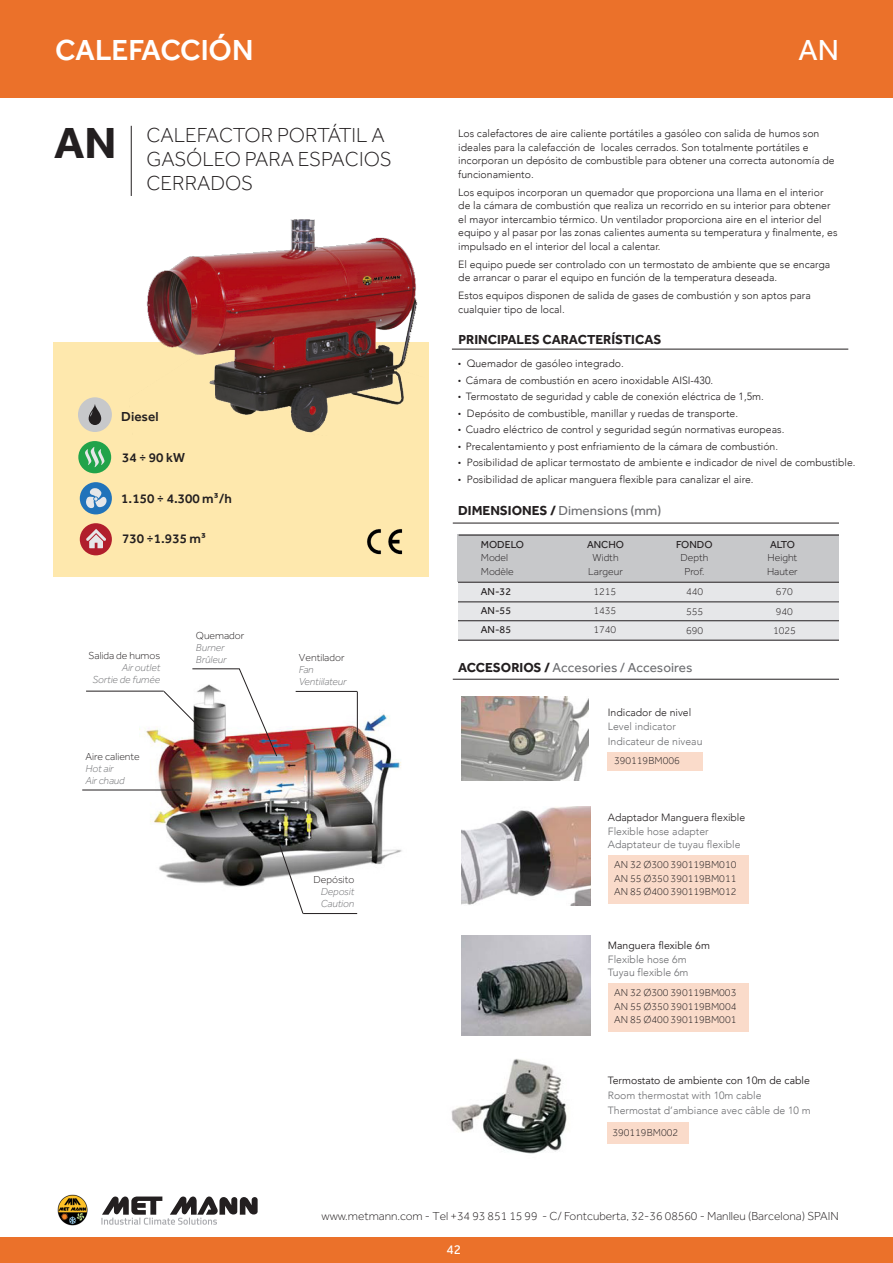
<style>
.page{position:relative;width:893px;height:1263px;background:#fff}
.page>*{position:absolute;margin:0;border:0;box-sizing:border-box;transform-origin:0 0}
.t1{font:700 45px "Effra";color:#231f20}
.t2{font:500 30px "Effra";color:#fff}
.t3{font:30px "Effra";color:#fff}
.t4{font:300 21px/24px "Effra";color:#231f20}
.t5{font:13.5px "Effra";color:#6c6d70}
.t6{font:500 13.5px "Effra";color:#231f20}
.t7{font:700 13.5px "Effra";color:#231f20}
.t8{font:13.5px "Effra";color:#fff}
.t9{font:300 12px "Effra";color:#231f20}
.t10{font:300 10.5px/13.5px "Avenir";color:#231f20}
.t11{font:300 10.5px "Effra";color:#231f20}
.t12{font:300 10.5px "Avenir";color:#6c6d70}
.t13{font:italic 300 10.5px/12px "Effra";color:#6c6d70}
.t14{font:10.5px "Avenir";color:#231f20}
.t15{font:10.5px "Effra";color:#231f20}
.s1{font-family:"Effra"}
.s2{font-weight:700;color:#231f20}
</style>
<div class="page">
<div style="left:0;top:1238px;width:893px;height:25px;background:#eb712a"></div>
<div style="left:0;top:0;width:893px;height:98px;background:#eb712a"></div>
<img style="left:57px;top:1194px;width:31px;height:32px">
<svg style="left:101px;top:1196px;width:157px;height:29px"></svg>
<div style="left:608px;top:983px;width:140px;height:49px;background:#fadbca"></div>
<div style="left:608px;top:752px;width:95px;height:18px;background:#fadbca"></div>
<div style="left:53px;top:342px;width:375px;height:234px;background:#fee8ad"></div>
<hr style="left:131px;top:126px;width:1px;height:70px;background:#231f20">
<img style="left:146px;top:220px;width:272px;height:213px">
<img style="left:451px;top:1059px;width:116px;height:95px">
<img style="left:462px;top:696px;width:126px;height:85px">
<img style="left:461px;top:935px;width:130px;height:100px">
<img style="left:462px;top:806px;width:129px;height:100px">
<hr style="left:452px;top:349px;width:396px;height:1px;background:#231f20">
<div style="left:80px;top:482px;width:32px;height:32px;background:#2173ba;border-radius:50%"></div>
<svg style="left:86px;top:488px;width:21px;height:21px"></svg>
<div style="left:78px;top:441px;width:33px;height:32px;background:#21a34a;border-radius:50%"></div>
<svg style="left:85px;top:447px;width:20px;height:20px"></svg>
<div style="left:78px;top:397px;width:34px;height:35px;background:#c7c8ca;border-radius:50%"></div>
<svg style="left:89px;top:404px;width:12px;height:21px"></svg>
<div style="left:80px;top:523px;width:32px;height:32px;background:#b11e2c;border-radius:50%"></div>
<svg style="left:86px;top:529px;width:20px;height:19px"></svg>
<img style="left:139px;top:690px;width:263px;height:197px">
<hr style="left:82px;top:790px;width:98px;height:1px;background:#231f20">
<svg style="left:277px;top:837px;width:26px;height:77px"></svg>
<hr style="left:303px;top:913px;width:54px;height:1px;background:#231f20">
<hr style="left:357px;top:691px;width:1px;height:48px;background:#231f20">
<hr style="left:296px;top:691px;width:61px;height:1px;background:#231f20">
<img style="left:163px;top:668px;width:114px;height:89px">
<hr style="left:86px;top:691px;width:78px;height:1px;background:#231f20">
<div style="left:458px;top:535px;width:381px;height:47px;background:#c7c8ca"></div>
<div style="left:458px;top:582px;width:381px;height:58px;background:#e6e7e9"></div>
<hr style="left:458px;top:582px;width:381px;height:1px;background:#231f20">
<hr style="left:458px;top:602px;width:381px;height:1px;background:#231f20">
<hr style="left:458px;top:640px;width:381px;height:1px;background:#231f20">
<hr style="left:458px;top:620px;width:381px;height:1px;background:#231f20">
<hr style="left:459px;top:535px;width:380px;height:1px;background:#231f20">
<hr style="left:453px;top:523px;width:386px;height:1px;background:#231f20">
<hr style="left:453px;top:679px;width:386px;height:1px;background:#231f20">
<img style="left:367px;top:529px;width:36px;height:26px">
<div style="left:608px;top:855px;width:140px;height:49px;background:#fadbca"></div>
<div style="left:608px;top:1123px;width:81px;height:21px;background:#fadbca"></div>
<p class="t2" style="left:55px;top:32px;width:200px">CALEFACCIÓN</p>
<p class="t3" style="left:798px;top:33px;width:42px">AN</p>
<p class="t1" style="left:54px;top:116px;width:64px">AN</p>
<p class="t4" style="left:147px;top:123px;width:247px">CALEFACTOR PORTÁTIL A<br>GASÓLEO PARA ESPACIOS<br>CERRADOS</p>
<p class="t10" style="left:458px;top:127px;width:378px">Los calefactores de aire caliente portátiles a gasóleo con salida de humos son ideales para la calefacción de locales cerrados. Son totalmente portátiles e incorporan un depósito de combustible para obtener una correcta autonomía de funcionamiento.</p>
<p class="t10" style="left:458px;top:185px;width:381px">Los equipos incorporan un quemador que proporciona una llama en el interior de la cámara de combustión que realiza un recorrido en su interior para obtener el mayor intercambio térmico. Un ventilador proporciona aire en el interior del equipo y al pasar por las zonas calientes aumenta su temperatura y finalmente, es impulsado en el interior del local a calentar.</p>
<p class="t10" style="left:458px;top:257px;width:374px">El equipo puede ser controlado con un termostato de ambiente que se encarga de arrancar o parar el equipo en función de la temperatura deseada.</p>
<p class="t10" style="left:458px;top:289px;width:354px">Estos equipos disponen de salida de gases de combustión y son aptos para cualquier tipo de local.</p>
<p class="t6" style="left:121px;top:409px;width:39px">Diesel</p>
<p class="t6" style="left:122px;top:449px;width:64px">34 ÷ 90 kW</p>
<p class="t6" style="left:121px;top:490px;width:112px">1.150 ÷ 4.300 m3/h</p>
<p class="t6" style="left:122px;top:530px;width:85px">730 ÷1.935 m3</p>
<p class="t11" style="left:89px;top:650px;width:73px">Salida de humos</p>
<p class="t13" style="left:122px;top:662px;width:40px">Air outlet</p>
<p class="t13" style="left:92px;top:674px;width:69px">Sortie de fumée</p>
<p class="t11" style="left:85px;top:751px;width:56px">Aire caliente</p>
<p class="t13" style="left:85px;top:762px;width:30px">Hot air</p>
<p class="t13" style="left:85px;top:774px;width:41px">Air chaud</p>
<p class="t11" style="left:196px;top:629px;width:50px">Quemador</p>
<p class="t13" style="left:196px;top:641px;width:32px">Burner<br>Brûleur</p>
<p class="t7" style="left:458px;top:331px;width:205px">PRINCIPALES CARACTERÍSTICAS</p>
<p class="t10" style="left:458px;top:357px;width:168px"><span class="s1">•</span> Quemador de gasóleo integrado.</p>
<p class="t10" style="left:458px;top:373px;width:257px"><span class="s1">•</span> Cámara de combustión en acero inoxidable AISI-430.</p>
<p class="t10" style="left:458px;top:390px;width:308px"><span class="s1">•</span> Termostato de seguridad y cable de conexión eléctrica de 1,5m.</p>
<p class="t10" style="left:458px;top:406px;width:282px"><span class="s1">•</span> Depósito de combustible, manillar y ruedas de transporte.</p>
<p class="t10" style="left:458px;top:423px;width:328px"><span class="s1">•</span> Cuadro eléctrico de control y seguridad según normativas europeas.</p>
<p class="t10" style="left:458px;top:439px;width:322px"><span class="s1">•</span> Precalentamiento y post enfriamiento de la cámara de combustión.</p>
<p class="t10" style="left:458px;top:456px;width:399px"><span class="s1">•</span> Posibilidad de aplicar termostato de ambiente e indicador de nivel de combustible.</p>
<p class="t10" style="left:458px;top:472px;width:297px"><span class="s1">•</span> Posibilidad de aplicar manguera flexible para canalizar el aire.</p>
<p class="t11" style="left:299px;top:652px;width:47px">Ventilador</p>
<p class="t13" style="left:299px;top:664px;width:16px">Fan</p>
<p class="t13" style="left:299px;top:676px;width:49px">Ventiilateur</p>
<p class="t11" style="left:314px;top:874px;width:42px">Depósito</p>
<p class="t13" style="left:321px;top:886px;width:35px">Deposit</p>
<p class="t13" style="left:321px;top:898px;width:35px">Caution</p>
<p class="t5" style="left:458px;top:503px;width:205px"><span class="s2">DIMENSIONES /</span> Dimensions (mm)</p>
<p class="t15" style="left:481px;top:538px;width:45px">MODELO</p>
<p class="t11" style="left:481px;top:552px;width:29px">Model</p>
<p class="t11" style="left:481px;top:565px;width:34px">Modèle</p>
<p class="t15" style="left:481px;top:586px;width:32px">AN-32</p>
<p class="t15" style="left:481px;top:624px;width:32px">AN-85</p>
<p class="t15" style="left:481px;top:604px;width:32px">AN-55</p>
<p class="t15" style="left:587px;top:538px;width:38px">ANCHO</p>
<p class="t11" style="left:592px;top:552px;width:28px">Width</p>
<p class="t11" style="left:588px;top:565px;width:36px">Largeur</p>
<p class="t11" style="left:593px;top:586px;width:24px">1215</p>
<p class="t11" style="left:593px;top:624px;width:24px">1740</p>
<p class="t11" style="left:593px;top:604px;width:24px">1435</p>
<p class="t15" style="left:676px;top:538px;width:38px">FONDO</p>
<p class="t11" style="left:680px;top:552px;width:29px">Depth</p>
<p class="t11" style="left:684px;top:565px;width:21px">Prof.</p>
<p class="t11" style="left:686px;top:586px;width:19px">440</p>
<p class="t11" style="left:686px;top:624px;width:19px">690</p>
<p class="t11" style="left:686px;top:605px;width:19px">555</p>
<p class="t5" style="left:458px;top:659px;width:236px"><span class="s2">ACCESORIOS /</span> Accesories / Accesoires</p>
<p class="t10" style="left:608px;top:706px;width:85px">Indicador de nivel</p>
<p class="t12" style="left:608px;top:720px;width:70px">Level indicator</p>
<p class="t12" style="left:608px;top:735px;width:96px">Indicateur de niveau</p>
<p class="t11" style="left:614px;top:755px;width:67px">390119BM006</p>
<p class="t10" style="left:608px;top:811px;width:139px">Adaptador Manguera flexible</p>
<p class="t12" style="left:608px;top:825px;width:102px">Flexible hose adapter</p>
<p class="t12" style="left:608px;top:838px;width:134px">Adaptateur de tuyau flexible</p>
<p class="t11" style="left:614px;top:859px;width:124px">AN 32 Ø300 390119BM010</p>
<p class="t11" style="left:614px;top:872px;width:124px">AN 55 Ø350 390119BM011</p>
<p class="t11" style="left:614px;top:886px;width:124px">AN 85 Ø400 390119BM012</p>
<p class="t14" style="left:608px;top:939px;width:104px">Manguera flexible 6m</p>
<p class="t12" style="left:608px;top:953px;width:80px">Flexible hose 6m</p>
<p class="t12" style="left:608px;top:966px;width:82px">Tuyau flexible 6m</p>
<p class="t11" style="left:614px;top:987px;width:124px">AN 32 Ø300 390119BM003</p>
<p class="t11" style="left:614px;top:1000px;width:124px">AN 55 Ø350 390119BM004</p>
<p class="t11" style="left:614px;top:1014px;width:124px">AN 85 Ø400 390119BM001</p>
<p class="t15" style="left:770px;top:538px;width:26px">ALTO</p>
<p class="t11" style="left:768px;top:552px;width:31px">Height</p>
<p class="t11" style="left:767px;top:565px;width:32px">Hauter</p>
<p class="t11" style="left:776px;top:586px;width:19px">670</p>
<p class="t11" style="left:773px;top:624px;width:24px">1025</p>
<p class="t11" style="left:776px;top:605px;width:19px">940</p>
<p class="t14" style="left:608px;top:1074px;width:204px">Termostato de ambiente con 10m de cable</p>
<p class="t12" style="left:608px;top:1089px;width:155px">Room thermostat with 10m cable</p>
<p class="t12" style="left:608px;top:1104px;width:204px">Thermostat d’ambiance avec câble de 10 m</p>
<p class="t11" style="left:612px;top:1126px;width:67px">390119BM002</p>
<p class="t9" style="left:322px;top:1209px;width:519px">www.metmann.com - Tel +34 93 851 15 99 - C/ Fontcuberta, 32-36 08560 - Manlleu (Barcelona) SPAIN</p>
<p class="t8" style="left:446px;top:1241px;width:16px">42</p>
</div>
